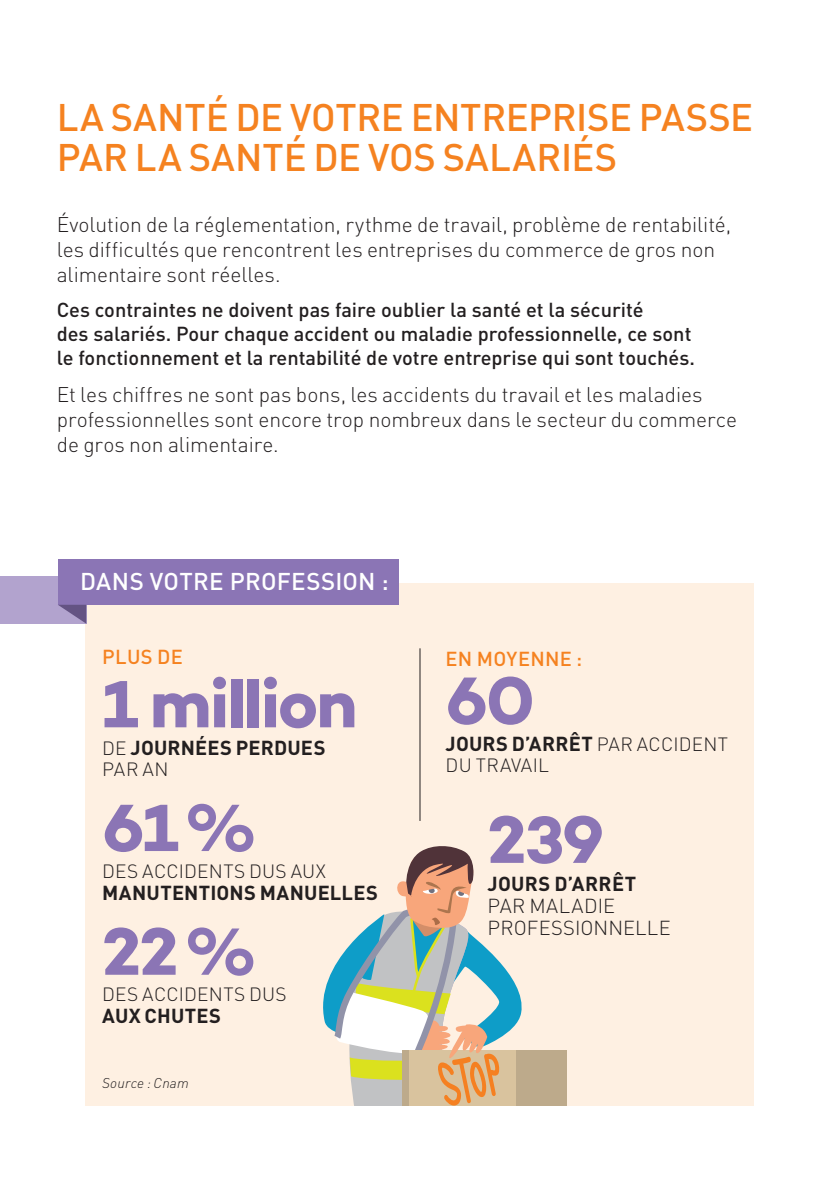
<style>
.page{position:relative;width:840px;height:1191px;background:#fff}
.page>*{position:absolute;margin:0;border:0;box-sizing:border-box;transform-origin:0 0}
.t1{font:68px "Campton Bold DEMO";letter-spacing:-.025em;color:#8b75b5}
.t2{font:500 38px/40px "DINOT";letter-spacing:-.005em;color:#f58220}
.t3{font:500 24px "DINOT";letter-spacing:.01em;color:#fff}
.t4{font:300 21px/25px "DINOT";letter-spacing:-.005em;color:#231f20}
.t5{font:500 20px/24px "DINOT";color:#231f20}
.t6{font:700 20px "DINOT";letter-spacing:.01em;color:#231f20}
.t7{font:300 20px/22px "DINOT";letter-spacing:.01em;color:#231f20}
.t8{font:500 20px "DINOT";letter-spacing:.015em;color:#f58220}
.t9{font:300 19px "DINOT";letter-spacing:.015em;color:#231f20}
.t10{font:italic 300 14px "DINOT";letter-spacing:.015em;color:#231f20}
.s1{font-weight:300;font-size:19px}
</style>
<div class="page">
<div style="left:85px;top:583px;width:668px;height:523px;background:#fef0e2"></div>
<hr style="left:419px;top:648px;width:1px;height:173px;background:#231f20">
<div style="left:0;top:576px;width:86px;height:47px;background:#b2a3ce"></div>
<div style="left:58px;top:559px;width:340px;height:46px;background:#8b75b5"></div>
<svg style="left:58px;top:605px;width:28px;height:18px"></svg>
<hr style="left:839px;top:536px;width:1px;height:85px;background:#b2a3ce">
<div style="left:401px;top:1050px;width:165px;height:56px;background:#bdaa8b"></div>
<svg style="left:323px;top:846px;width:199px;height:260px"></svg>
<h2 class="t2" style="left:57px;top:96px;width:697px">LA SANTÉ DE VOTRE ENTREPRISE PASSE<br>PAR LA SANTÉ DE VOS SALARIÉS</h2>
<p class="t4" style="left:57px;top:212px;width:675px">Évolution de la réglementation, rythme de travail, problème de rentabilité, les difficultés que rencontrent les entreprises du commerce de gros non alimentaire sont réelles.</p>
<p class="t5" style="left:57px;top:298px;width:639px">Ces contraintes ne doivent pas faire oublier la santé et la sécurité<br>des salariés. Pour chaque accident ou maladie professionnelle, ce sont le fonctionnement et la rentabilité de votre entreprise qui sont touchés.</p>
<p class="t4" style="left:57px;top:381px;width:681px">Et les chiffres ne sont pas bons, les accidents du travail et les maladies professionnelles sont encore trop nombreux dans le secteur du commerce de gros non alimentaire.</p>
<p class="t3" style="left:80px;top:566px;width:310px">DANS VOTRE PROFESSION :</p>
<p class="t8" style="left:102px;top:643px;width:82px">PLUS DE</p>
<h1 class="t1" style="left:102px;top:665px;width:257px">1 million</h1>
<p class="t6" style="left:102px;top:734px;width:225px"><span class="s1">DE</span> JOURNÉES PERDUES</p>
<p class="t9" style="left:102px;top:757px;width:68px">PAR AN</p>
<h1 class="t1" style="left:102px;top:788px;width:157px">61%</h1>
<p class="t9" style="left:102px;top:859px;width:225px">DES ACCIDENTS DUS AUX</p>
<p class="t6" style="left:102px;top:879px;width:277px">MANUTENTIONS MANUELLES</p>
<h1 class="t1" style="left:102px;top:912px;width:157px">22%</h1>
<p class="t9" style="left:102px;top:983px;width:186px">DES ACCIDENTS DUS</p>
<p class="t6" style="left:102px;top:1003px;width:120px">AUX CHUTES</p>
<p class="t10" style="left:102px;top:1074px;width:88px">Source : Cnam</p>
<p class="t8" style="left:445px;top:646px;width:138px">EN MOYENNE :</p>
<h1 class="t1" style="left:445px;top:661px;width:91px">60</h1>
<p class="t6" style="left:445px;top:731px;width:284px">JOURS D’ARRÊT <span class="s1">PAR ACCIDENT</span></p>
<p class="t9" style="left:445px;top:754px;width:105px">DU TRAVAIL</p>
<h1 class="t1" style="left:487px;top:800px;width:118px">239</h1>
<p class="t6" style="left:487px;top:870px;width:150px">JOURS D’ARRÊT</p>
<p class="t7" style="left:487px;top:894px;width:184px">PAR MALADIE<br>PROFESSIONNELLE</p>
</div>
